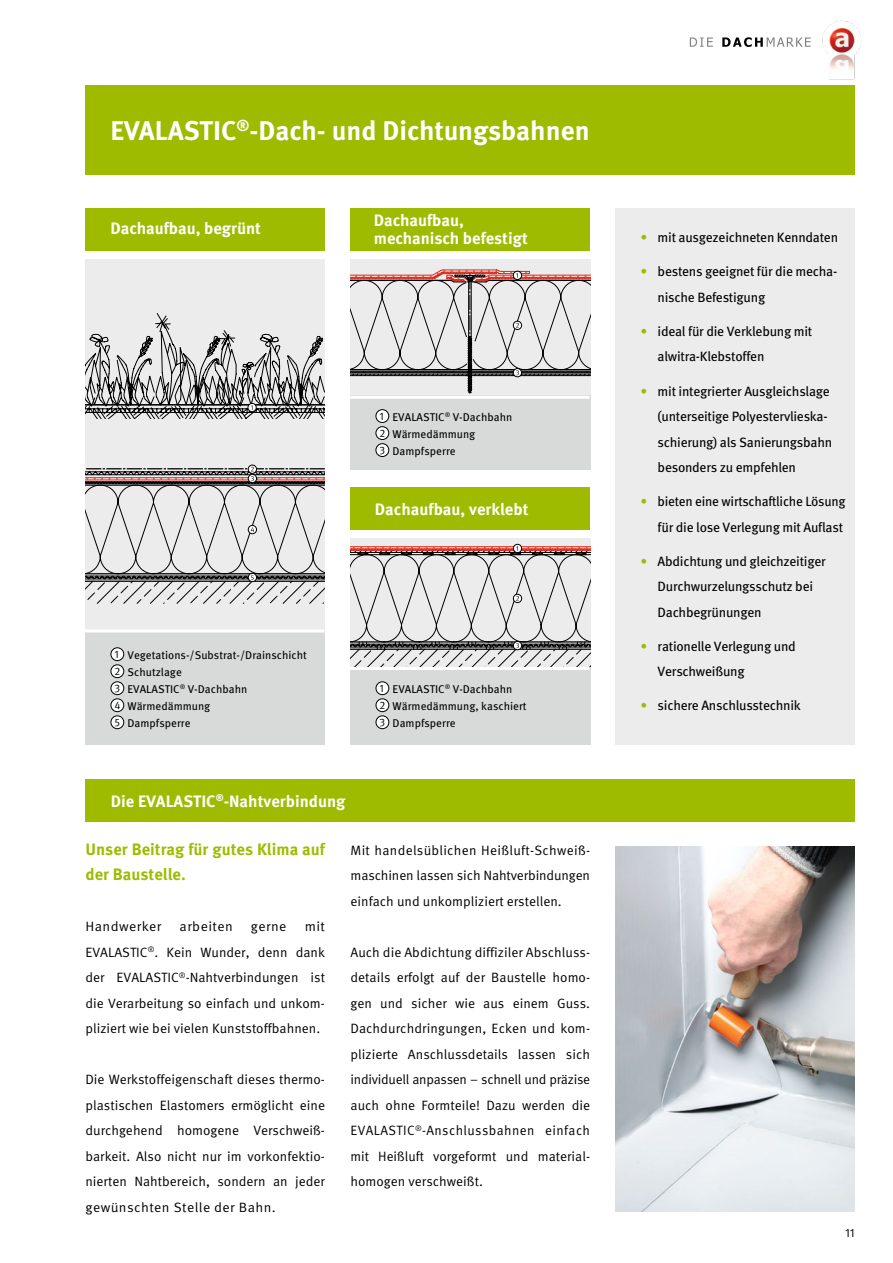
<style>
.page{position:relative;width:893px;height:1263px;background:#fff}
.page>*{position:absolute;margin:0;border:0;box-sizing:border-box;transform-origin:0 0}
.t1{font:700 27px "Meta Pro";color:#fff}
.t2{font:700 16.5px/18px "Meta Pro";color:#fff}
.t3{font:700 16.5px/25.5px "Meta Pro";color:#9fbb00}
.t4{font:13.5px/25.5px "Meta Pro";color:#000;text-align:justify}
.t5{font:13.5px/25.5px "Meta Pro";letter-spacing:-.02em;color:#000}
.t6{font:13.5px "Meta Pro";letter-spacing:.03em;color:#000}
.t7{font:12px "Meta Pro";color:#000}
.t8{font:11.25px/17px "Meta Pro";color:#000}
.s1{font-size:10.95px}
.s2{color:#9fbb00}
</style>
<div class="page">
<img style="left:822px;top:20px;width:40px;height:60px">
<svg style="left:690px;top:38px;width:23px;height:9px"></svg>
<svg style="left:722px;top:37px;width:89px;height:10px"></svg>
<div style="left:85px;top:85px;width:770px;height:89px;background:#9fbb00"></div>
<img style="left:615px;top:846px;width:240px;height:366px">
<div style="left:85px;top:779px;width:770px;height:42px;background:#9fbb00"></div>
<div style="left:615px;top:208px;width:240px;height:537px;background:#ececec"></div>
<div style="left:350px;top:208px;width:240px;height:43px;background:#9fbb00"></div>
<div style="left:85px;top:402px;width:240px;height:233px;background:#ececec"></div>
<div style="left:85px;top:208px;width:240px;height:43px;background:#9fbb00"></div>
<div style="left:85px;top:630px;width:240px;height:115px;background:#d8d9d9"></div>
<div style="left:111px;top:648px;width:13px;height:13px;background:#fff;border-radius:50%"></div>
<div style="left:111px;top:647px;width:13px;height:14px;border:1px solid #000;border-radius:50%"></div>
<div style="left:111px;top:665px;width:13px;height:13px;background:#fff;border-radius:50%"></div>
<div style="left:111px;top:664px;width:13px;height:14px;border:1px solid #000;border-radius:50%"></div>
<div style="left:111px;top:682px;width:13px;height:13px;background:#fff;border-radius:50%"></div>
<div style="left:111px;top:681px;width:13px;height:14px;border:1px solid #000;border-radius:50%"></div>
<div style="left:111px;top:699px;width:13px;height:13px;background:#fff;border-radius:50%"></div>
<div style="left:111px;top:698px;width:13px;height:14px;border:1px solid #000;border-radius:50%"></div>
<div style="left:111px;top:716px;width:13px;height:13px;background:#fff;border-radius:50%"></div>
<div style="left:111px;top:715px;width:13px;height:14px;border:1px solid #000;border-radius:50%"></div>
<hr style="left:85px;top:629px;width:240px;height:3px;background:#fff">
<div style="left:85px;top:259px;width:240px;height:159px;background:#ececec"></div>
<div style="left:248px;top:465px;width:9px;height:9px;border:1px solid #000;border-radius:50%"></div>
<svg style="left:85px;top:467px;width:240px;height:137px"></svg>
<svg style="left:85px;top:313px;width:240px;height:105px"></svg>
<div style="left:350px;top:259px;width:240px;height:148px;background:#ececec"></div>
<svg style="left:350px;top:269px;width:240px;height:124px"></svg>
<div style="left:350px;top:396px;width:240px;height:74px;background:#d8d9d9"></div>
<div style="left:376px;top:410px;width:13px;height:12px;background:#fff;border-radius:50%"></div>
<div style="left:376px;top:409px;width:13px;height:14px;border:1px solid #000;border-radius:50%"></div>
<div style="left:376px;top:427px;width:13px;height:12px;background:#fff;border-radius:50%"></div>
<div style="left:376px;top:426px;width:13px;height:14px;border:1px solid #000;border-radius:50%"></div>
<div style="left:376px;top:444px;width:13px;height:12px;background:#fff;border-radius:50%"></div>
<div style="left:376px;top:443px;width:13px;height:14px;border:1px solid #000;border-radius:50%"></div>
<hr style="left:350px;top:396px;width:240px;height:3px;background:#fff">
<div style="left:350px;top:487px;width:240px;height:43px;background:#9fbb00"></div>
<div style="left:350px;top:538px;width:240px;height:137px;background:#ececec"></div>
<div style="left:513px;top:544px;width:9px;height:9px;border:1px solid #000;border-radius:50%"></div>
<svg style="left:350px;top:546px;width:241px;height:125px"></svg>
<div style="left:350px;top:668px;width:240px;height:77px;background:#d8d9d9"></div>
<div style="left:376px;top:682px;width:13px;height:13px;background:#fff;border-radius:50%"></div>
<div style="left:376px;top:681px;width:13px;height:14px;border:1px solid #000;border-radius:50%"></div>
<div style="left:376px;top:699px;width:13px;height:13px;background:#fff;border-radius:50%"></div>
<div style="left:376px;top:698px;width:13px;height:14px;border:1px solid #000;border-radius:50%"></div>
<div style="left:376px;top:716px;width:13px;height:13px;background:#fff;border-radius:50%"></div>
<div style="left:376px;top:715px;width:13px;height:14px;border:1px solid #000;border-radius:50%"></div>
<hr style="left:350px;top:667px;width:240px;height:3px;background:#fff">
<h1 class="t1" style="left:111px;top:114px;width:481px">EVALASTIC<sup>®</sup>-Dach- und Dichtungsbahnen</h1>
<p class="t2" style="left:110px;top:220px;width:152px">Dachaufbau, begrünt</p>
<p class="t2" style="left:374px;top:212px;width:156px">Dachaufbau, mechanisch befestigt</p>
<p class="t8" style="left:379px;top:409px;width:134px"><span class="s1">1</span> EVALASTIC<sup>®</sup> V-Dachbahn<br><span class="s1">2</span> Wärmedämmung<br><span class="s1">3</span> Dampfsperre</p>
<p class="t2" style="left:375px;top:500px;width:155px">Dachaufbau, verklebt</p>
<p class="t8" style="left:114px;top:647px;width:194px"><span class="s1">1</span> Vegetations-/Substrat-/Drainschicht<br><span class="s1">2</span> Schutzlage<br><span class="s1">3</span> EVALASTIC<sup>®</sup> V-Dachbahn<br><span class="s1">4</span> Wärmedämmung<br><span class="s1">5</span> Dampfsperre</p>
<p class="t2" style="left:111px;top:792px;width:236px">Die EVALASTIC<sup>®</sup>-Nahtverbindung</p>
<p class="t8" style="left:379px;top:681px;width:149px"><span class="s1">1</span> EVALASTIC<sup>®</sup> V-Dachbahn<br><span class="s1">2</span> Wärmedämmung, kaschiert<br><span class="s1">3</span> Dampfsperre</p>
<p class="t3" style="left:85px;top:837px;width:241px">Unser Beitrag für gutes Klima auf der Baustelle.</p>
<p class="t6" style="left:85px;top:918px;width:78px">Handwerker</p>
<p class="t6" style="left:180px;top:918px;width:55px">arbeiten</p>
<p class="t4" style="left:251px;top:914px;width:37px">gerne</p>
<p class="t4" style="left:85px;top:914px;width:241px;text-indent:219px">mit EVALASTIC<sup>®</sup>. Kein Wunder, denn dank der EVALASTIC<sup>®</sup>-Nahtverbindungen ist die Verarbeitung so einfach und unkom&shy;pliziert wie bei vielen Kunststoffbahnen.</p>
<p class="t4" style="left:85px;top:1067px;width:241px">Die Werkstoffeigenschaft dieses thermo&shy;plastischen Elastomers ermöglicht eine durchgehend homogene Verschweiß&shy;barkeit. Also nicht nur im vorkonfektio&shy;nierten Nahtbereich, sondern an jeder gewünschten Stelle der Bahn.</p>
<p class="t4" style="left:351px;top:838px;width:241px">Mit handelsüblichen Heißluft-Schweiß&shy;maschinen lassen sich Nahtverbindungen einfach und unkompliziert erstellen.</p>
<p class="t4" style="left:351px;top:940px;width:241px">Auch die Abdichtung diffiziler Abschluss&shy;details erfolgt auf der Baustelle homo&shy;gen und sicher wie aus einem Guss.<br>Dachdurchdringungen, Ecken und kom&shy;plizierte Anschlussdetails lassen sich individuell anpassen – schnell und präzise auch ohne Formteile! Dazu werden die EVALASTIC<sup>®</sup>-Anschlussbahnen einfach mit Heißluft vorgeformt und material&shy;homogen verschweißt.</p>
<p class="t5" style="left:641px;top:225px;width:199px"><span class="s2">•</span> mit ausgezeichneten Kenndaten</p>
<p class="t5" style="left:658px;top:259px;width:181px;text-indent:-17px"><span class="s2">•</span> bestens geeignet für die mecha&shy;nische Befestigung</p>
<p class="t5" style="left:658px;top:319px;width:156px;text-indent:-17px"><span class="s2">•</span> ideal für die Verklebung mit alwitra-Klebstoffen</p>
<p class="t5" style="left:658px;top:378px;width:176px;text-indent:-17px"><span class="s2">•</span> mit integrierter Ausgleichslage (unterseitige Polyestervlieska&shy;schierung) als Sanierungsbahn besonders zu empfehlen</p>
<p class="t5" style="left:641px;top:489px;width:207px;text-align:right"><span class="s2">•</span> bieten eine wirtschaftliche Lösung für die lose Verlegung mit Auflast</p>
<p class="t5" style="left:658px;top:549px;width:170px;text-indent:-17px"><span class="s2">•</span> Abdichtung und gleichzeitiger<br>Durchwurzelungsschutz bei<br>Dachbegrünungen</p>
<p class="t5" style="left:658px;top:634px;width:140px;text-indent:-17px"><span class="s2">•</span> rationelle Verlegung und<br>Verschweißung</p>
<p class="t5" style="left:641px;top:693px;width:162px"><span class="s2">•</span> sichere Anschlusstechnik</p>
<p class="t7" style="left:845px;top:1225px;width:11px">11</p>
</div>
